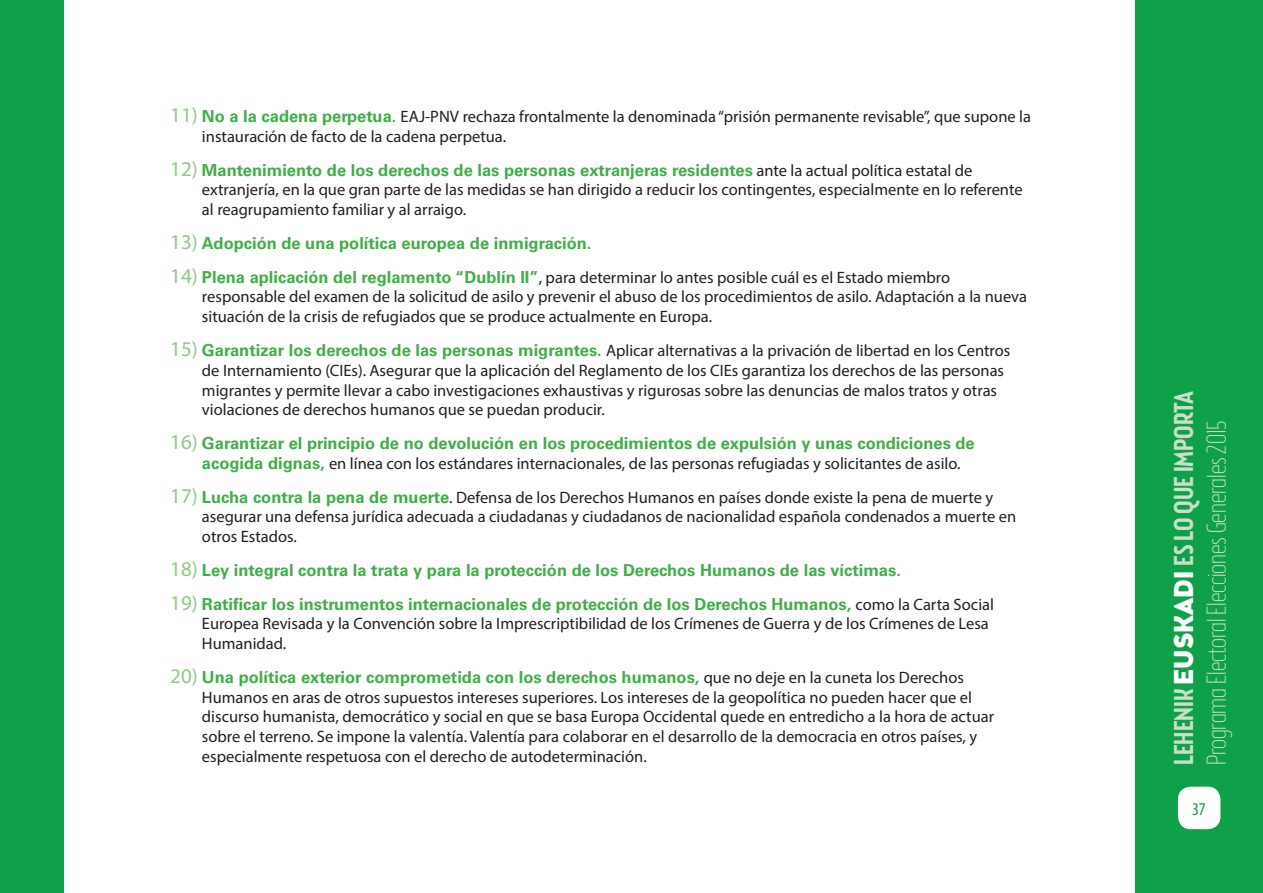
<style>
.page{position:relative;width:1263px;height:893px;background:#fff}
.page>*{position:absolute;margin:0;border:0;box-sizing:border-box;transform-origin:0 0}
.t1{font:100 27px/32.4px "Brooklyn Samuels Three";color:#c9e0c8}
.t2{font:condensed 18px "Myriad Pro";color:#0fa14a}
.t3{font:16.5px/19.8px "Myriad Pro";color:#231f20}
.t4{font:700 16.5px "Univers";color:#40ae49}
.s1{font-size:21px;color:#92c889}
.s2{font-family:"Univers";font-weight:700;color:#40ae49}
.s3{font-family:"Myriad Pro";font-weight:400;font-size:21px;color:#92c889}
.s4{font-family:"Myriad Pro";font-weight:400;color:#231f20}
.s5{font-weight:500}
.s6{font-family:"Brooklyn Samuels Five";font-weight:900;color:#fff}
</style>
<div class="page">
<div style="left:1135px;top:0;width:128px;height:893px;background:#0fa14a"></div>
<div style="left:0;top:0;width:64px;height:893px;background:#0fa14a"></div>
<div style="left:1178px;top:787px;width:42px;height:42px;background:#fff;border-radius:13px"></div>
<p class="t3" style="left:202px;top:106px;width:831px;text-indent:-32px"><span class="s1">11)</span> <span class="s2">No a la cadena perpetua.</span> EAJ-PNV rechaza frontalmente la denominada “prisión permanente revisable”, que supone la instauración de facto de la cadena perpetua.</p>
<p class="t4" style="left:170px;top:160px;width:804px"><span class="s3">12)</span> Mantenimiento de los derechos de las personas extranjeras residentes <span class="s4">ante la actual política estatal de</span></p>
<p class="t3" style="left:202px;top:180px;width:822px">extranjería, en la que gran parte de las medidas se han dirigido a reducir los contingentes, especialmente en lo referente al reagrupamiento familiar y al arraigo.</p>
<p class="t4" style="left:170px;top:233px;width:423px"><span class="s3">13)</span> Adopción de una política europea de inmigración.</p>
<p class="t3" style="left:202px;top:267px;width:826px;text-indent:-32px"><span class="s1">14)</span> <span class="s2">Plena aplicación del reglamento “Dublín II”</span>, para determinar lo antes posible cuál es el Estado miembro responsable del examen de la solicitud de asilo y prevenir el abuso de los procedimientos de asilo. Adaptación a la nueva situación de la crisis de refugiados que se produce actualmente en Europa.</p>
<p class="t3" style="left:202px;top:340px;width:810px;text-indent:-32px"><span class="s1">15)</span> <span class="s2">Garantizar los derechos de las personas migrantes.</span> Aplicar alternativas a la privación de libertad en los Centros de Internamiento (CIEs). Asegurar que la aplicación del Reglamento de los CIEs garantiza los derechos de las personas migrantes y permite llevar a cabo investigaciones exhaustivas y rigurosas sobre las denuncias de malos tratos y otras violaciones de derechos humanos que se puedan producir.</p>
<p class="t4" style="left:170px;top:433px;width:806px"><span class="s3">16)</span> Garantizar el principio de no devolución en los procedimientos de expulsión y unas condiciones de</p>
<p class="t3" style="left:202px;top:453px;width:760px"><span class="s2">acogida dignas,</span> en línea con los estándares internacionales, de las personas refugiadas y solicitantes de asilo.</p>
<p class="t3" style="left:202px;top:487px;width:816px;text-indent:-32px"><span class="s1">17)</span> <span class="s2">Lucha contra la pena de muerte</span>. Defensa de los Derechos Humanos en países donde existe la pena de muerte y asegurar una defensa jurídica adecuada a ciudadanas y ciudadanos de nacionalidad española condenados a muerte en otros Estados.</p>
<p class="t4" style="left:170px;top:560px;width:732px"><span class="s3">18)</span> Ley integral contra la trata y para la protección de los Derechos Humanos de las víctimas.</p>
<p class="t4" style="left:170px;top:594px;width:825px"><span class="s3">19)</span> Ratificar los instrumentos internacionales de protección de los Derechos Humanos, <span class="s4">como la Carta Social</span></p>
<p class="t3" style="left:202px;top:614px;width:788px">Europea Revisada y la Convención sobre la Imprescriptibilidad de los Crímenes de Guerra y de los Crímenes de Lesa<br>Humanidad.</p>
<p class="t4" style="left:170px;top:667px;width:795px"><span class="s3">20)</span> Una política exterior comprometida con los derechos humanos, <span class="s4">que no deje en la cuneta los Derechos</span></p>
<p class="t3" style="left:202px;top:687px;width:794px">Humanos en aras de otros supuestos intereses superiores. Los intereses de la geopolítica no pueden hacer que el discurso humanista, democrático y social en que se basa Europa Occidental quede en entredicho a la hora de actuar sobre el terreno. Se impone la valentía. Valentía para colaborar en el desarrollo de la democracia en otros países, y especialmente respetuosa con el derecho de autodeterminación.</p>
<h1 class="t1" style="left:1169px;top:765px;width:376px;rotate:-90deg"><span class="s5">LEHENIK</span> <span class="s6">EUSKADI</span> <span class="s5">ES LO QUE IMPORTA<br></span>Programa Electoral Elecciones Generales 2015</h1>
<p class="t2" style="left:1192px;top:798px;width:15px">37</p>
</div>
